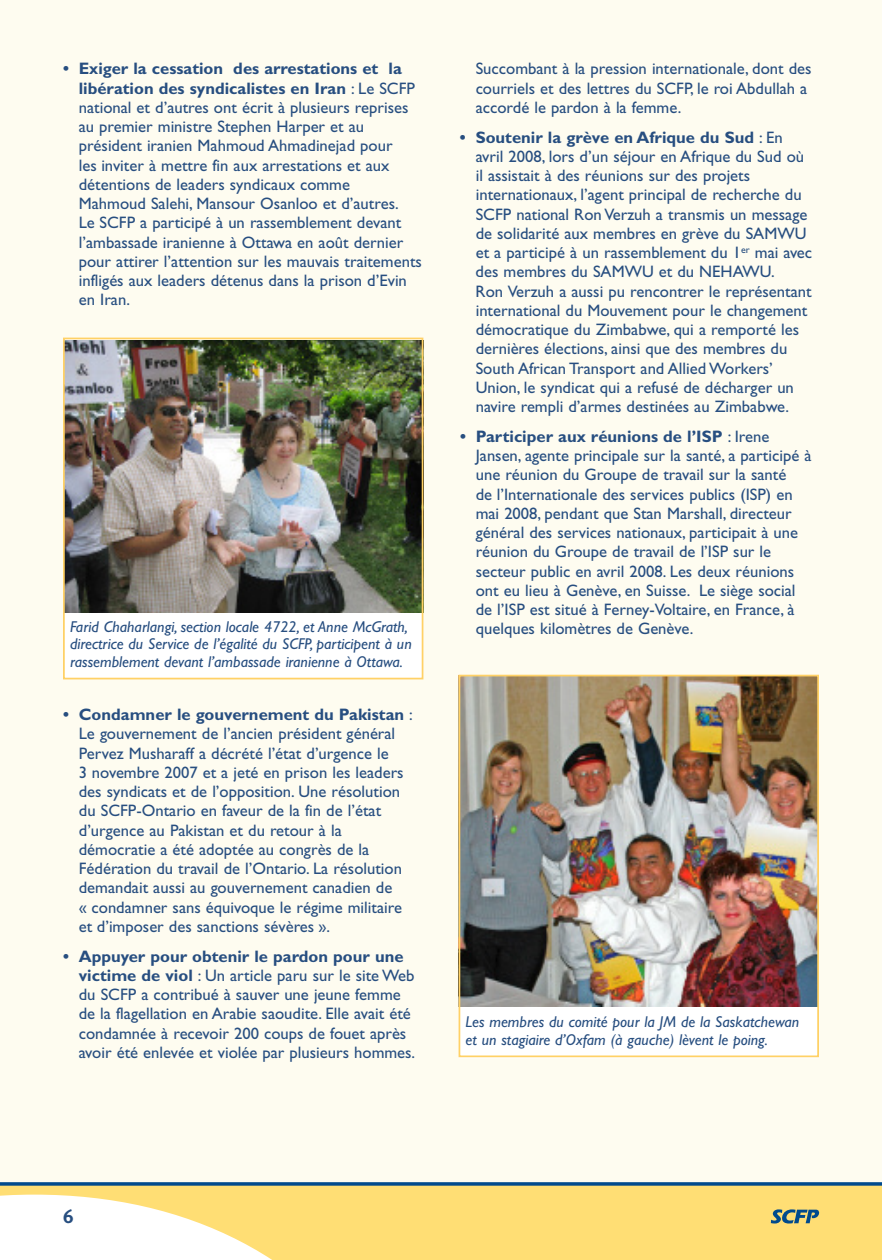
<style>
.page{position:relative;width:882px;height:1260px;background:#fff}
.page>*{position:absolute;margin:0;border:0;box-sizing:border-box;transform-origin:0 0}
.t1{font:700 19.25px "Meta";color:#274e80}
.t2{font:16.62px/19.2px "Gill Sans";color:#274e80}
.t3{font:italic 15.75px/17.5px "Gill Sans";color:#274e80}
.s1{font-weight:700}
</style>
<div class="page">
<div style="left:0;top:0;width:882px;height:1189px;background:#fefcf0"></div>
<div style="left:0;top:1184px;width:882px;height:76px;background:#ffde74"></div>
<svg style="left:0;top:1195px;width:272px;height:65px"></svg>
<svg style="left:0;top:1182px;width:882px;height:4px"></svg>
<svg style="left:771px;top:1209px;width:48px;height:15px"></svg>
<div style="left:65px;top:590px;width:357px;height:87px;background:#fff"></div>
<img style="left:66px;top:341px;width:354px;height:271px">
<div style="left:63px;top:338px;width:360px;height:341px;border:2px solid #ffd166"></div>
<div style="left:460px;top:984px;width:357px;height:73px;background:#fff"></div>
<img style="left:462px;top:678px;width:354px;height:328px">
<div style="left:459px;top:675px;width:360px;height:382px;border:2px solid #ffd166"></div>
<p class="t2" style="left:79px;top:61px;width:345px;text-indent:-16px"><span class="s1">• Exiger la cessation des arrestations et la libération des syndicalistes en Iran</span> : Le SCFP national et d’autres ont écrit à plusieurs reprises au premier ministre Stephen Harper et au président iranien Mahmoud Ahmadinejad pour<br>les inviter à mettre fin aux arrestations et aux détentions de leaders syndicaux comme<br>Mahmoud Salehi, Mansour Osanloo et d’autres.<br>Le SCFP a participé à un rassemblement devant l’ambassade iranienne à Ottawa en août dernier pour attirer l’attention sur les mauvais traitements infligés aux leaders détenus dans la prison d’Evin en Iran.</p>
<p class="t3" style="left:70px;top:619px;width:343px">Farid Chaharlangi, section locale 4722, et Anne McGrath, directrice du Service de l’égalité du SCFP, participent à un rassemblement devant l’ambassade iranienne à Ottawa.</p>
<p class="t2" style="left:79px;top:706px;width:336px;text-indent:-16px"><span class="s1">• Condamner le gouvernement du Pakistan</span> :<br>Le gouvernement de l’ancien président général Pervez Musharaff a décrété l’état d’urgence le<br>3 novembre 2007 et a jeté en prison les leaders des syndicats et de l’opposition. Une résolution du SCFP-Ontario en faveur de la fin de l’état d’urgence au Pakistan et du retour à la démocratie a été adoptée au congrès de la Fédération du travail de l’Ontario. La résolution demandait aussi au gouvernement canadien de<br>« condamner sans équivoque le régime militaire et d’imposer des sanctions sévères ».</p>
<p class="t2" style="left:79px;top:948px;width:338px;text-indent:-16px"><span class="s1">• Appuyer pour obtenir le pardon pour une victime de viol</span> : Un article paru sur le site Web du SCFP a contribué à sauver une jeune femme de la flagellation en Arabie saoudite. Elle avait été condamnée à recevoir 200 coups de fouet après avoir été enlevée et violée par plusieurs hommes.</p>
<p class="t2" style="left:476px;top:61px;width:337px">Succombant à la pression internationale, dont des courriels et des lettres du SCFP, le roi Abdullah a accordé le pardon à la femme.</p>
<p class="t2" style="left:476px;top:129px;width:338px;text-indent:-16px"><span class="s1">• Soutenir la grève en Afrique du Sud</span> : En avril 2008, lors d’un séjour en Afrique du Sud où il assistait à des réunions sur des projets internationaux, l’agent principal de recherche du SCFP national Ron Verzuh a transmis un message de solidarité aux membres en grève du SAMWU et a participé à un rassemblement du 1<sup>er</sup> mai avec des membres du SAMWU et du NEHAWU.<br>Ron Verzuh a aussi pu rencontrer le représentant international du Mouvement pour le changement démocratique du Zimbabwe, qui a remporté les dernières élections, ainsi que des membres du South African Transport and Allied Workers’ Union, le syndicat qui a refusé de décharger un navire rempli d’armes destinées au Zimbabwe.</p>
<p class="t2" style="left:476px;top:428px;width:337px;text-indent:-16px"><span class="s1">• Participer aux réunions de l’ISP</span> : Irene Jansen, agente principale sur la santé, a participé à une réunion du Groupe de travail sur la santé<br>de l’Internationale des services publics (ISP) en mai 2008, pendant que Stan Marshall, directeur général des services nationaux, participait à une réunion du Groupe de travail de l’ISP sur le secteur public en avril 2008. Les deux réunions ont eu lieu à Genève, en Suisse. Le siège social de l’ISP est situé à Ferney-Voltaire, en France, à quelques kilomètres de Genève.</p>
<p class="t3" style="left:466px;top:1015px;width:335px">Les membres du comité pour la JM de la Saskatchewan et un stagiaire d’Oxfam (à gauche) lèvent le poing.</p>
<p class="t1" style="left:63px;top:1205px;width:12px">6</p>
</div>
